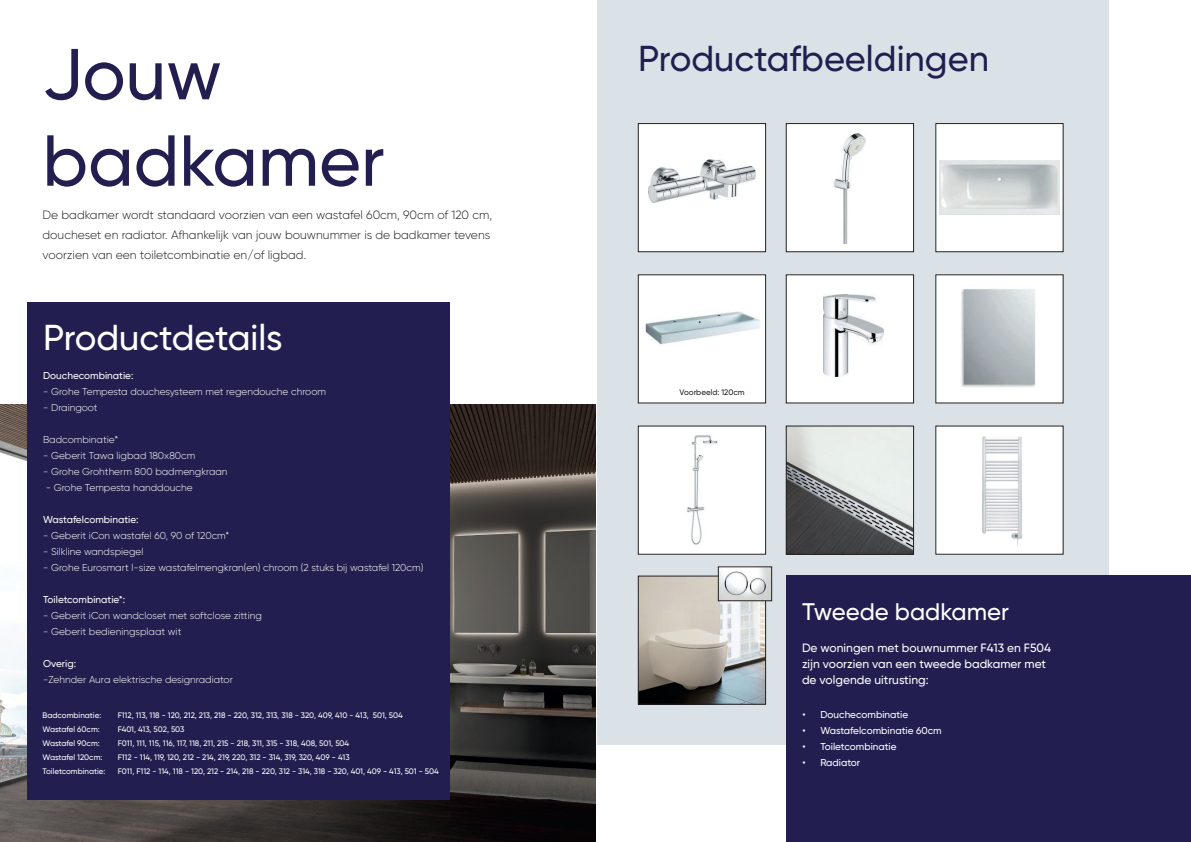
<style>
.page{position:relative;width:1191px;height:842px;background:#fff}
.page>*{position:absolute;margin:0;border:0;box-sizing:border-box;transform-origin:0 0}
.t1{font:500 72px/86.4px "Gilroy";color:#221f50}
.t2{font:500 36px "Gilroy";color:#221f50}
.t3{font:500 36px "Gilroy";color:#fff}
.t4{font:500 24px "Gilroy";color:#fff}
.t5{font:300 12px/20px "Gilroy";color:#231f20}
.t6{font:500 12px/16px "Gilroy";color:#fff}
.t7{font:300 10px "Gilroy";color:#fff}
.t8{font:500 10px "Gilroy";color:#fff}
.t9{font:500 8px/14px "Gilroy";color:#fff}
.t10{font:500 8px "Gilroy";color:#231f20}
</style>
<div class="page">
<div style="left:597px;top:0;width:511px;height:744px;background:#dae2e7"></div>
<img style="left:0;top:405px;width:595px;height:437px">
<div style="left:27px;top:302px;width:422px;height:497px;background:#221f50"></div>
<div style="left:638px;top:275px;width:127px;height:128px;background:#fff"></div>
<img style="left:645px;top:311px;width:115px;height:34px">
<div style="left:638px;top:275px;width:128px;height:128px;border:1px solid #231f20"></div>
<div style="left:935px;top:275px;width:128px;height:128px;background:#fff"></div>
<img style="left:961px;top:289px;width:75px;height:98px">
<div style="left:638px;top:426px;width:127px;height:128px;background:#fff"></div>
<img style="left:686px;top:435px;width:32px;height:110px">
<div style="left:638px;top:426px;width:128px;height:128px;border:1px solid #231f20"></div>
<div style="left:786px;top:275px;width:127px;height:128px;background:#fff"></div>
<img style="left:823px;top:295px;width:60px;height:82px">
<img style="left:788px;top:428px;width:123px;height:124px">
<div style="left:786px;top:426px;width:127px;height:128px;border:1px solid #231f20"></div>
<div style="left:935px;top:426px;width:128px;height:128px;background:#fff"></div>
<img style="left:982px;top:436px;width:40px;height:109px">
<div style="left:935px;top:124px;width:128px;height:128px;background:#fff"></div>
<img style="left:939px;top:161px;width:120px;height:53px">
<div style="left:935px;top:123px;width:128px;height:129px;border:1px solid #231f20"></div>
<div style="left:638px;top:124px;width:127px;height:128px;background:#fff"></div>
<img style="left:648px;top:160px;width:107px;height:43px">
<div style="left:638px;top:123px;width:128px;height:129px;border:1px solid #231f20"></div>
<div style="left:786px;top:124px;width:127px;height:128px;background:#fff"></div>
<img style="left:833px;top:133px;width:33px;height:111px">
<div style="left:786px;top:123px;width:127px;height:129px;border:1px solid #231f20"></div>
<img style="left:640px;top:578px;width:124px;height:124px">
<div style="left:638px;top:576px;width:128px;height:128px;border:1px solid #231f20"></div>
<img style="left:720px;top:569px;width:50px;height:30px">
<div style="left:718px;top:567px;width:54px;height:34px;border:1px solid #231f20"></div>
<div style="left:786px;top:575px;width:405px;height:267px;background:#221f50"></div>
<h1 class="t1" style="left:43px;top:30px;width:344px">Jouw badkamer</h1>
<h2 class="t2" style="left:638px;top:36px;width:352px">Productafbeeldingen</h2>
<p class="t5" style="left:43px;top:205px;width:451px">De badkamer wordt standaard voorzien van een wastafel 60cm, 90cm of 120 cm, doucheset en radiator. Afhankelijk van jouw bouwnummer is de badkamer tevens voorzien van een toiletcombinatie en/of ligbad.</p>
<h2 class="t3" style="left:43px;top:315px;width:241px">Productdetails</h2>
<p class="t8" style="left:43px;top:369px;width:92px">Douchecombinatie:</p>
<p class="t7" style="left:43px;top:385px;width:284px">- Grohe Tempesta douchesysteem met regendouche chroom</p>
<p class="t7" style="left:43px;top:401px;width:56px">- Draingoot</p>
<p class="t7" style="left:43px;top:433px;width:77px">Badcombinatie*</p>
<p class="t7" style="left:43px;top:449px;width:154px">- Geberit Tawa ligbad 180x80cm</p>
<p class="t7" style="left:43px;top:465px;width:186px">- Grohe Grohtherm 800 badmengkraan</p>
<p class="t7" style="left:46px;top:481px;width:148px">- Grohe Tempesta handdouche</p>
<p class="t8" style="left:43px;top:513px;width:97px">Wastafelcombinatie:</p>
<p class="t7" style="left:43px;top:529px;width:188px">- Geberit iCon wastafel 60, 90 of 120cm*</p>
<p class="t7" style="left:43px;top:545px;width:102px">- Silkline wandspiegel</p>
<p class="t7" style="left:43px;top:561px;width:382px">- Grohe Eurosmart l-size wastafelmengkran(en) chroom (2 stuks bij wastafel 120cm)</p>
<p class="t8" style="left:43px;top:593px;width:84px">Toiletcombinatie*:</p>
<p class="t7" style="left:43px;top:609px;width:220px">- Geberit iCon wandcloset met softclose zitting</p>
<p class="t7" style="left:43px;top:625px;width:140px">- Geberit bedieningsplaat wit</p>
<p class="t8" style="left:43px;top:657px;width:35px">Overig:</p>
<p class="t7" style="left:43px;top:673px;width:191px">-Zehnder Aura elektrische designradiator</p>
<p class="t9" style="left:43px;top:709px;width:64px">Badcombinatie:<br>Wastafel 60cm:<br>Wastafel 90cm:<br>Wastafel 120cm:<br>Toiletcombinatie:</p>
<p class="t9" style="left:118px;top:709px;width:322px">F112, 113, 118 - 120, 212, 213, 218 - 220, 312, 313, 318 - 320, 409, 410 - 413, 501, 504<br>F401, 413, 502, 503<br>F011, 111, 115, 116, 117, 118, 211, 215 - 218, 311, 315 - 318, 408, 501, 504<br>F112 - 114, 119, 120, 212 - 214, 219, 220, 312 - 314, 319, 320, 409 - 413<br>F011, F112 - 114, 118 - 120, 212 - 214, 218 - 220, 312 - 314, 318 - 320, 401, 409 - 413, 501 - 504</p>
<p class="t10" style="left:679px;top:388px;width:67px">Voorbeeld: 120cm</p>
<h3 class="t4" style="left:802px;top:597px;width:208px">Tweede badkamer</h3>
<p class="t6" style="left:802px;top:640px;width:250px">De woningen met bouwnummer F413 en F504 zijn voorzien van een tweede badkamer met de volgende uitrusting:</p>
<p class="t8" style="left:802px;top:708px;width:107px">• Douchecombinatie</p>
<p class="t8" style="left:802px;top:724px;width:141px">• Wastafelcombinatie 60cm</p>
<p class="t8" style="left:802px;top:740px;width:96px">• Toiletcombinatie</p>
<p class="t8" style="left:802px;top:756px;width:59px">• Radiator</p>
</div>
